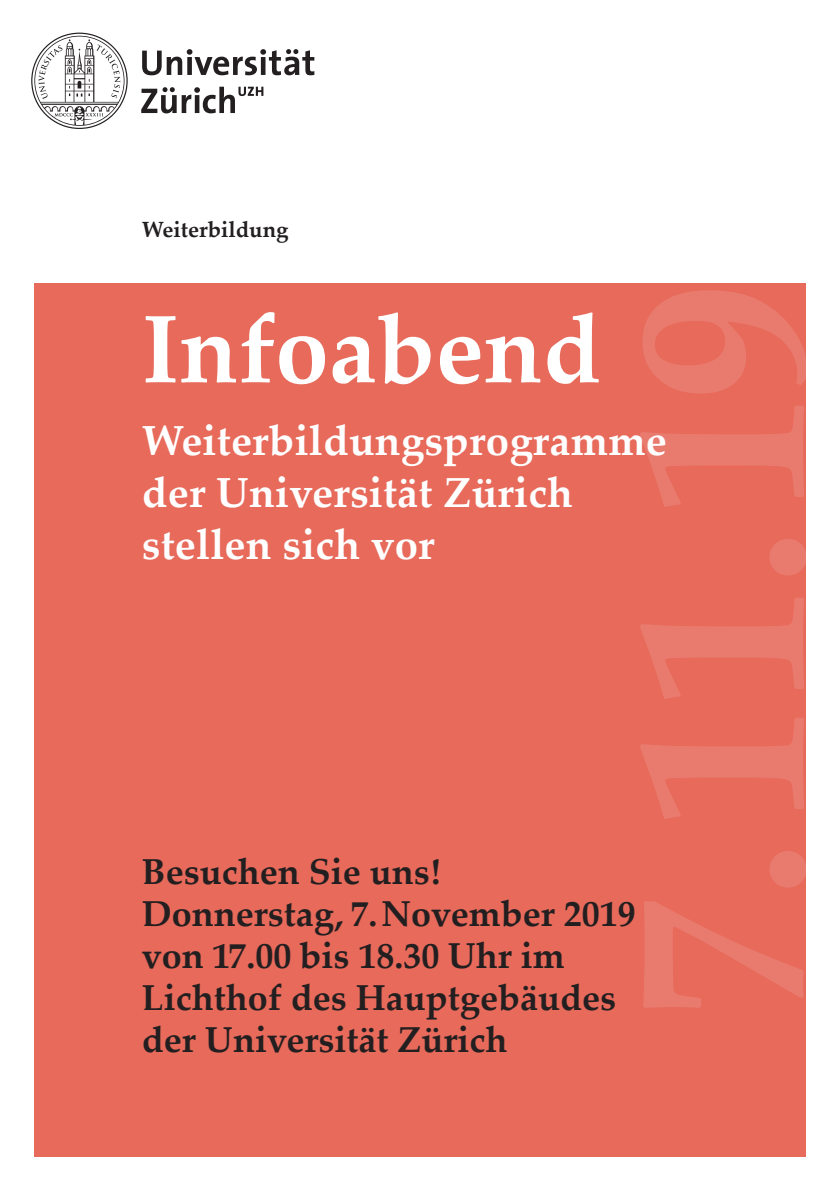
<style>
.page{position:relative;width:840px;height:1191px;background:#fff}
.page>*{position:absolute;margin:0;border:0;box-sizing:border-box;transform-origin:0 0}
.Covertitel{font:700 96px "Palatino Linotype";color:#fff}
.Cover_Titelzusatz{font:700 42px "Palatino Linotype";letter-spacing:.005em;color:#fff}
.Cover_Titelzusatz_2{font:700 36px/42px "Palatino Linotype";color:#231f20}
.UZH_Einheit_Autor{font:700 22px "Palatino Linotype";color:#231f20}
</style>
<div class="page">
<div style="left:34px;top:284px;width:771px;height:873px;background:#e76a5b"></div>
<svg style="left:31px;top:33px;width:283px;height:96px"></svg>
<p class="UZH_Einheit_Autor" style="left:142px;top:214px;width:148px">Weiterbildung</p>
<p class="Covertitel" style="left:142px;top:281px;width:460px">Infoabend</p>
<p class="Cover_Titelzusatz" style="left:142px;top:410px;width:526px">Weiterbildungsprogramme</p>
<p class="Cover_Titelzusatz" style="left:142px;top:463px;width:432px">der Universität Zürich</p>
<p class="Cover_Titelzusatz" style="left:142px;top:515px;width:294px">stellen sich vor</p>
<p class="Cover_Titelzusatz_2" style="left:142px;top:849px;width:300px">Besuchen Sie uns!</p>
<p class="Cover_Titelzusatz_2" style="left:142px;top:891px;width:495px">Donnerstag, 7.November 2019 von 17.00 bis 18.30 Uhr im<br>Lichthof des Hauptgebäudes der Universität Zürich</p>
</div>
